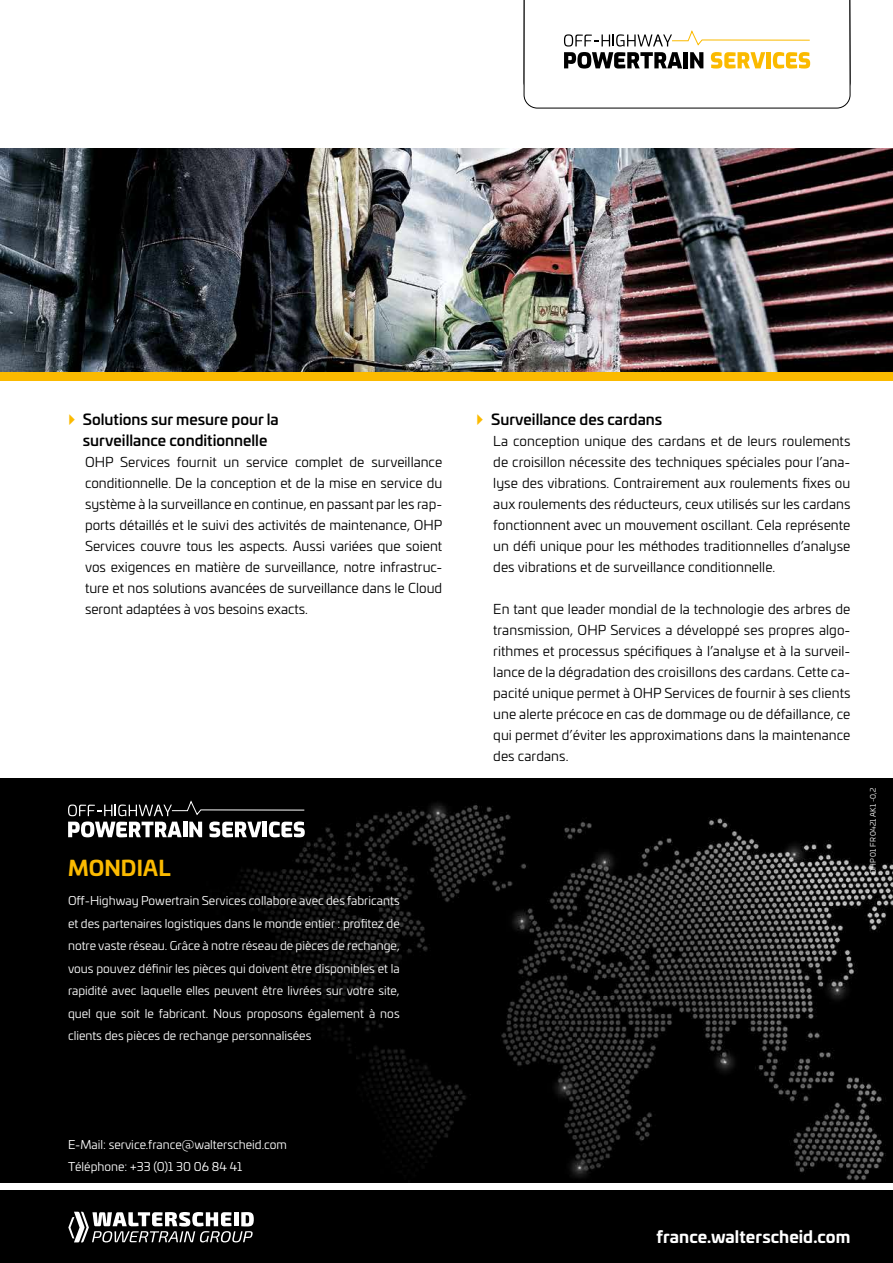
<style>
.page{position:relative;width:893px;height:1263px;background:#fff}
.page>*{position:absolute;margin:0;border:0;box-sizing:border-box;transform-origin:0 0}
.t1{font:700 21px "Univia Pro";letter-spacing:.005em;color:#fbba00}
.t2{font:700 16.5px "Univia Pro";letter-spacing:.005em;color:#fff}
.t3{font:500 15px/21px "Univia Pro";color:#000}
.t4{font:13.5px/21px "Univia Pro";letter-spacing:.005em;color:#000;text-align:justify}
.t5{font:12px/22.5px "Univia Pro";color:#fff}
.t6{font:7.5px "Univia Pro";letter-spacing:.005em;color:#fff}
</style>
<div class="page">
<div style="left:0;top:1191px;width:893px;height:72px;background:#000"></div>
<svg style="left:524px;top:0;width:326px;height:108px"></svg>
<svg style="left:68px;top:1212px;width:186px;height:30px"></svg>
<img style="left:0;top:784px;width:893px;height:398px">
<div style="left:0;top:779px;width:893px;height:5px;background:#000"></div>
<img style="left:0;top:149px;width:893px;height:223px">
<div style="left:0;top:372px;width:893px;height:8px;background:#fbba00"></div>
<svg style="left:68px;top:800px;width:237px;height:37px"></svg>
<p class="t3" style="left:83px;top:410px;width:197px">Solutions sur mesure pour la surveillance conditionnelle</p>
<p class="t4" style="left:85px;top:453px;width:359px">OHP Services fournit un service complet de surveillance conditionnelle. De la conception et de la mise en service du système à la surveillance en continue, en passant par les rap&shy;ports détaillés et le suivi des activités de maintenance, OHP Services couvre tous les aspects. Aussi variées que soient vos exigences en matière de surveillance, notre infrastruc&shy;ture et nos solutions avancées de surveillance dans le Cloud seront adaptées à vos besoins exacts.</p>
<h1 class="t1" style="left:68px;top:856px;width:104px">MONDIAL</h1>
<p class="t5" style="left:68px;top:890px;width:333px;text-align:justify">Off-Highway Powertrain Services collabore avec des fabricants et des partenaires logistiques dans le monde entier : profitez de notre vaste réseau. Grâce à notre réseau de pièces de rechange, vous pouvez définir les pièces qui doivent être disponibles et la rapidité avec laquelle elles peuvent être livrées sur votre site, quel que soit le fabricant. Nous proposons également à nos clients des pièces de rechange personnalisées</p>
<p class="t5" style="left:68px;top:1134px;width:220px">E-Mail: service.france@walterscheid.com<br>Téléphone: +33 (0)1 30 06 84 41</p>
<p class="t3" style="left:491px;top:410px;width:173px">Surveillance des cardans</p>
<p class="t4" style="left:493px;top:432px;width:359px">La conception unique des cardans et de leurs roulements de croisillon nécessite des techniques spéciales pour l’ana&shy;lyse des vibrations. Contrairement aux roulements fixes ou aux roulements des réducteurs, ceux utilisés sur les cardans fonctionnent avec un mouvement oscillant. Cela représente un défi unique pour les méthodes traditionnelles d’analyse des vibrations et de surveillance conditionnelle.</p>
<p class="t4" style="left:493px;top:600px;width:359px">En tant que leader mondial de la technologie des arbres de transmission, OHP Services a développé ses propres algo&shy;rithmes et processus spécifiques à l’analyse et à la surveil&shy;lance de la dégradation des croisillons des cardans. Cette ca&shy;pacité unique permet à OHP Services de fournir à ses clients une alerte précoce en cas de dommage ou de défaillance, ce qui permet d’éviter les approximations dans la maintenance des cardans.</p>
<p class="t6" style="left:870px;top:874px;width:88px;rotate:-90deg">OHP 01 FR 0421 AK1 -0,2</p>
<p class="t2" style="left:657px;top:1227px;width:195px">france.walterscheid.com</p>
</div>
